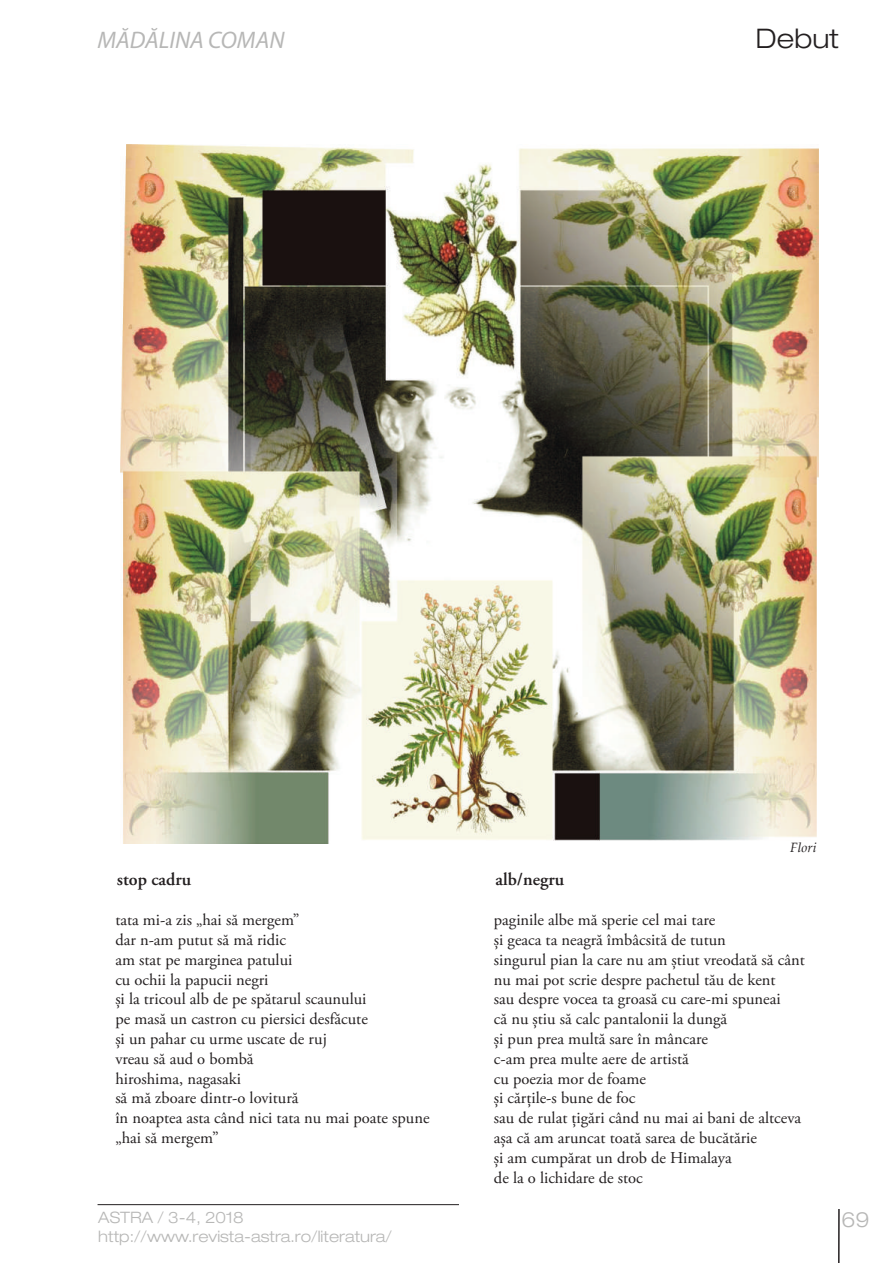
<style>
.page{position:relative;width:893px;height:1263px;background:#fff}
.page>*{position:absolute;margin:0;border:0;box-sizing:border-box;transform-origin:0 0}
.t1{font:300 expanded 27px "Helvetica Neue LT Pro";color:#231f20}
.t2{font:italic 24px "Myriad Pro";color:#b7b7b6}
.t3{font:300 expanded 21px "Helvetica Neue LT Pro";color:#b7b7b6}
.t4{font:600 18px "Adobe Garamond Pro";color:#231f20}
.t5{font:16.5px/19.8px "Adobe Garamond Pro";color:#231f20}
.t6{font:300 expanded 15.75px/18.9px "Helvetica Neue LT Pro";color:#b7b7b6}
.t7{font:italic 13.5px "Palatino Linotype";color:#231f20}
</style>
<div class="page">
<hr style="left:98px;top:1204px;width:361px;height:1px;background:#231f20">
<hr style="left:838px;top:1209px;width:2px;height:54px;background:#231f20">
<img style="left:120px;top:144px;width:698px;height:699px">
<h2 class="t2" style="left:98px;top:31px;width:188px">MĂDĂLINA COMAN</h2>
<h1 class="t1" style="left:756px;top:28px;width:85px">Debut</h1>
<p class="t4" style="left:117px;top:872px;width:76px">stop cadru</p>
<p class="t5" style="left:115px;top:911px;width:316px">tata mi-a zis „hai să mergem”<br>dar n-am putut să mă ridic<br>am stat pe marginea patului<br>cu ochii la papucii negri<br>și la tricoul alb de pe spătarul scaunului<br>pe masă un castron cu piersici desfăcute<br>și un pahar cu urme uscate de ruj<br>vreau să aud o bombă<br>hiroshima, nagasaki<br>să mă zboare dintr-o lovitură<br>în noaptea asta când nici tata nu mai poate spune „hai să mergem”</p>
<p class="t7" style="left:790px;top:842px;width:28px">Flori</p>
<p class="t4" style="left:495px;top:872px;width:70px">alb/negru</p>
<p class="t5" style="left:494px;top:911px;width:312px">paginile albe mă sperie cel mai tare<br>și geaca ta neagră îmbâcsită de tutun<br>singurul pian la care nu am știut vreodată să cânt nu mai pot scrie despre pachetul tău de kent<br>sau despre vocea ta groasă cu care-mi spuneai<br>că nu știu să calc pantalonii la dungă<br>și pun prea multă sare în mâncare<br>c-am prea multe aere de artistă<br>cu poezia mor de foame<br>și cărțile-s bune de foc<br>sau de rulat țigări când nu mai ai bani de altceva așa că am aruncat toată sarea de bucătărie<br>și am cumpărat un drob de Himalaya<br>de la o lichidare de stoc</p>
<p class="t6" style="left:98px;top:1209px;width:295px">ASTRA / 3-4, 2018 http://www.revista-astra.ro/literatura/</p>
<p class="t3" style="left:842px;top:1212px;width:30px">69</p>
</div>
